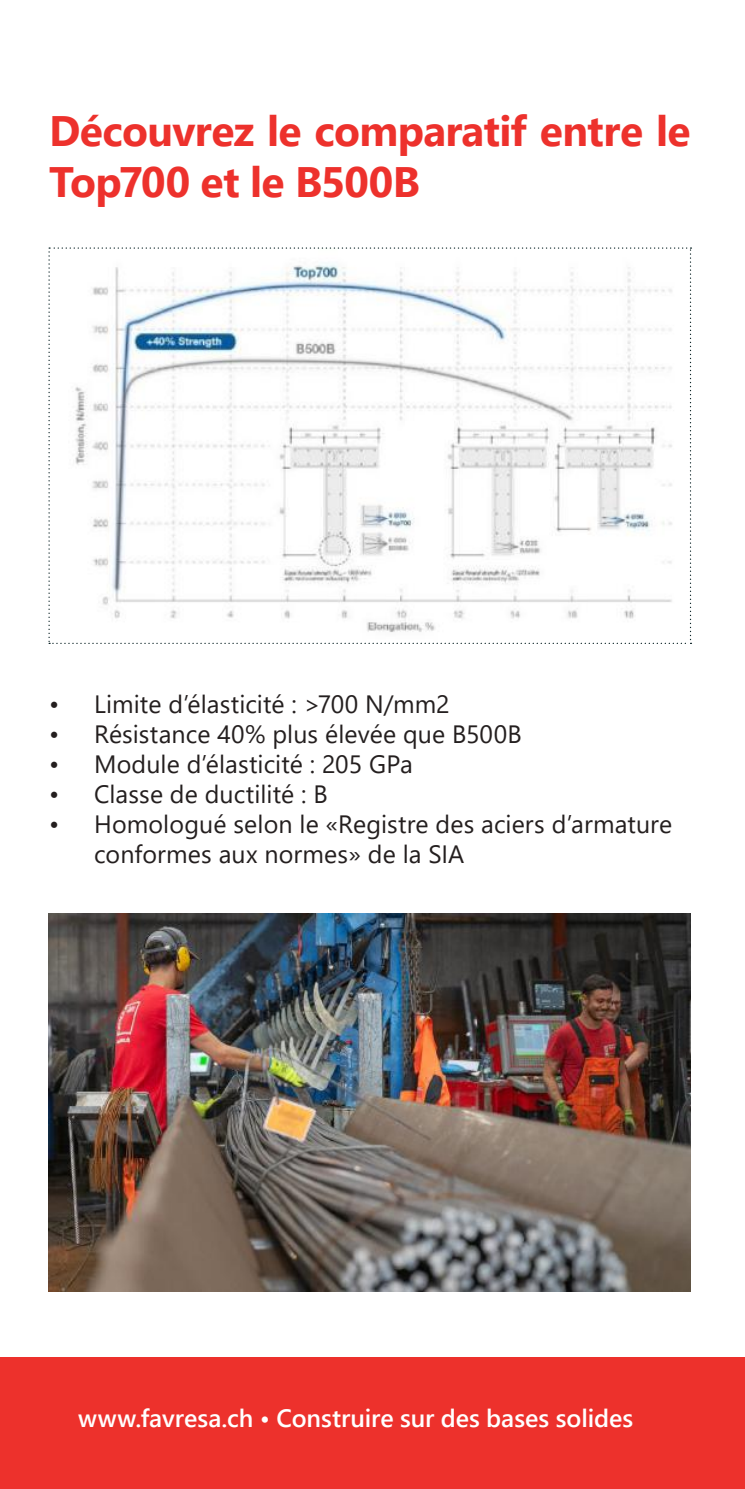
<style>
.page{position:relative;width:745px;height:1489px;background:#fff}
.page>*{position:absolute;margin:0;border:0;box-sizing:border-box;transform-origin:0 0}
.t1{font:700 42.5px/51px "Segoe UI";letter-spacing:-.015em;color:#ed312c}
.t2{font:25px/30px "Segoe UI";letter-spacing:.005em;color:#241f1f}
.t3{font:600 25px "Segoe UI";color:#fff}
</style>
<div class="page">
<svg style="left:48px;top:247px;width:643px;height:397px"></svg>
<div style="left:0;top:1356px;width:744px;height:132px;background:#ed312c"></div>
<img style="left:48px;top:913px;width:642px;height:377px">
<h1 class="t1" style="left:49px;top:102px;width:642px">Découvrez le comparatif entre le<br>Top700 et le B500B</h1>
<p class="t2" style="left:49px;top:686px;width:402px">• Limite d’élasticité : &gt;700 N/mm2</p>
<p class="t2" style="left:49px;top:716px;width:474px">• Résistance 40% plus élevée que B500B</p>
<p class="t2" style="left:49px;top:746px;width:365px">• Module d’élasticité : 205 GPa</p>
<p class="t2" style="left:49px;top:776px;width:280px">• Classe de ductilité : B</p>
<p class="t2" style="left:94px;top:806px;width:579px;text-indent:-45px">• Homologué selon le «Registre des aciers d’armature conformes aux normes» de la SIA</p>
<p class="t3" style="left:78px;top:1394px;width:556px">www.favresa.ch • Construire sur des bases solides</p>
</div>
